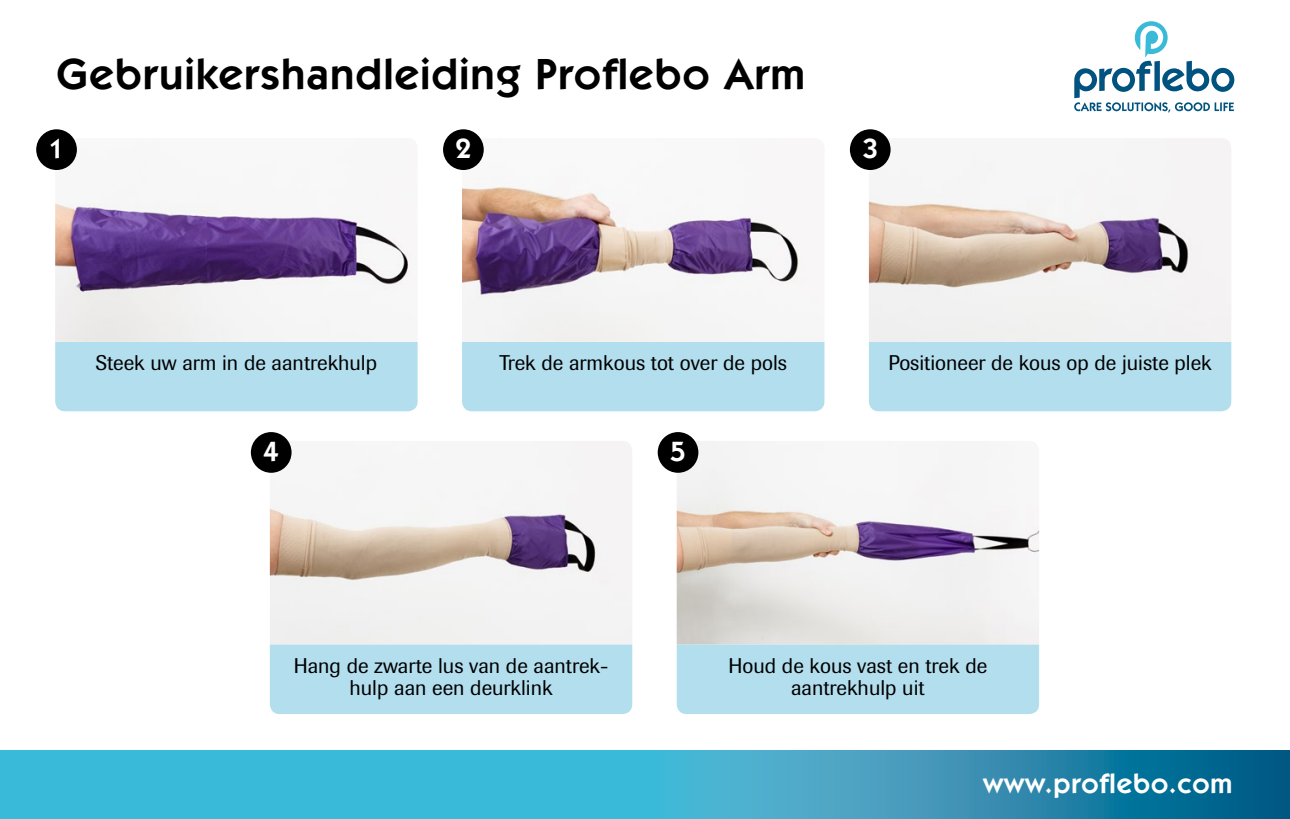
<style>
.page{position:relative;width:1290px;height:819px;background:#fff}
.page>*{position:absolute;margin:0;border:0;box-sizing:border-box;transform-origin:0 0}
.t1{font:600 43.75px "Itc Kabel";letter-spacing:.03em;color:#000}
.t2{font:600 28px "Itc Kabel";letter-spacing:.03em;color:#fff}
.t3{font:21px/22.8px "Imago";color:#000;text-align:center}
</style>
<div class="page">
<svg style="left:0;top:750px;width:1290px;height:69px;background:#33a4c5"></svg>
<svg style="left:1074px;top:21px;width:160px;height:91px"></svg>
<img style="left:270px;top:441px;width:362px;height:203px">
<img style="left:677px;top:441px;width:362px;height:203px">
<div style="left:55px;top:342px;width:363px;height:69px;background:#b3deee"></div>
<img style="left:55px;top:139px;width:356px;height:203px">
<div style="left:36px;top:129px;width:41px;height:41px;background:#000;border-radius:50%"></div>
<div style="left:270px;top:644px;width:362px;height:70px;background:#b3deee"></div>
<div style="left:251px;top:432px;width:41px;height:41px;background:#000;border-radius:50%"></div>
<div style="left:462px;top:342px;width:362px;height:69px;background:#b3deee"></div>
<img style="left:462px;top:139px;width:362px;height:203px">
<div style="left:443px;top:129px;width:41px;height:41px;background:#000;border-radius:50%"></div>
<div style="left:677px;top:644px;width:362px;height:70px;background:#b3deee"></div>
<div style="left:658px;top:432px;width:40px;height:41px;background:#000;border-radius:50%"></div>
<div style="left:869px;top:342px;width:362px;height:69px;background:#b3deee"></div>
<img style="left:869px;top:138px;width:362px;height:204px">
<div style="left:850px;top:129px;width:40px;height:41px;background:#000;border-radius:50%"></div>
<h1 class="t1" style="left:57px;top:48px;width:750px">Gebruikershandleiding Proflebo Arm</h1>
<h2 class="t2" style="left:49px;top:132px;width:17px">1</h2>
<h2 class="t2" style="left:456px;top:132px;width:17px">2</h2>
<h2 class="t2" style="left:862px;top:132px;width:17px">3</h2>
<p class="t3" style="left:96px;top:351px;width:283px">Steek uw arm in de aantrekhulp</p>
<h2 class="t2" style="left:263px;top:435px;width:17px">4</h2>
<p class="t3" style="left:499px;top:351px;width:289px">Trek de armkous tot over de pols</p>
<h2 class="t2" style="left:670px;top:435px;width:17px">5</h2>
<p class="t3" style="left:888px;top:351px;width:325px">Positioneer de kous op de juiste plek</p>
<p class="t3" style="left:294px;top:654px;width:316px">Hang de zwarte lus van de aantrek&shy;hulp aan een deurklink</p>
<p class="t3" style="left:728px;top:654px;width:260px">Houd de kous vast en trek de aantrekhulp uit</p>
<h2 class="t2" style="left:983px;top:766px;width:251px">www.proflebo.com</h2>
</div>
